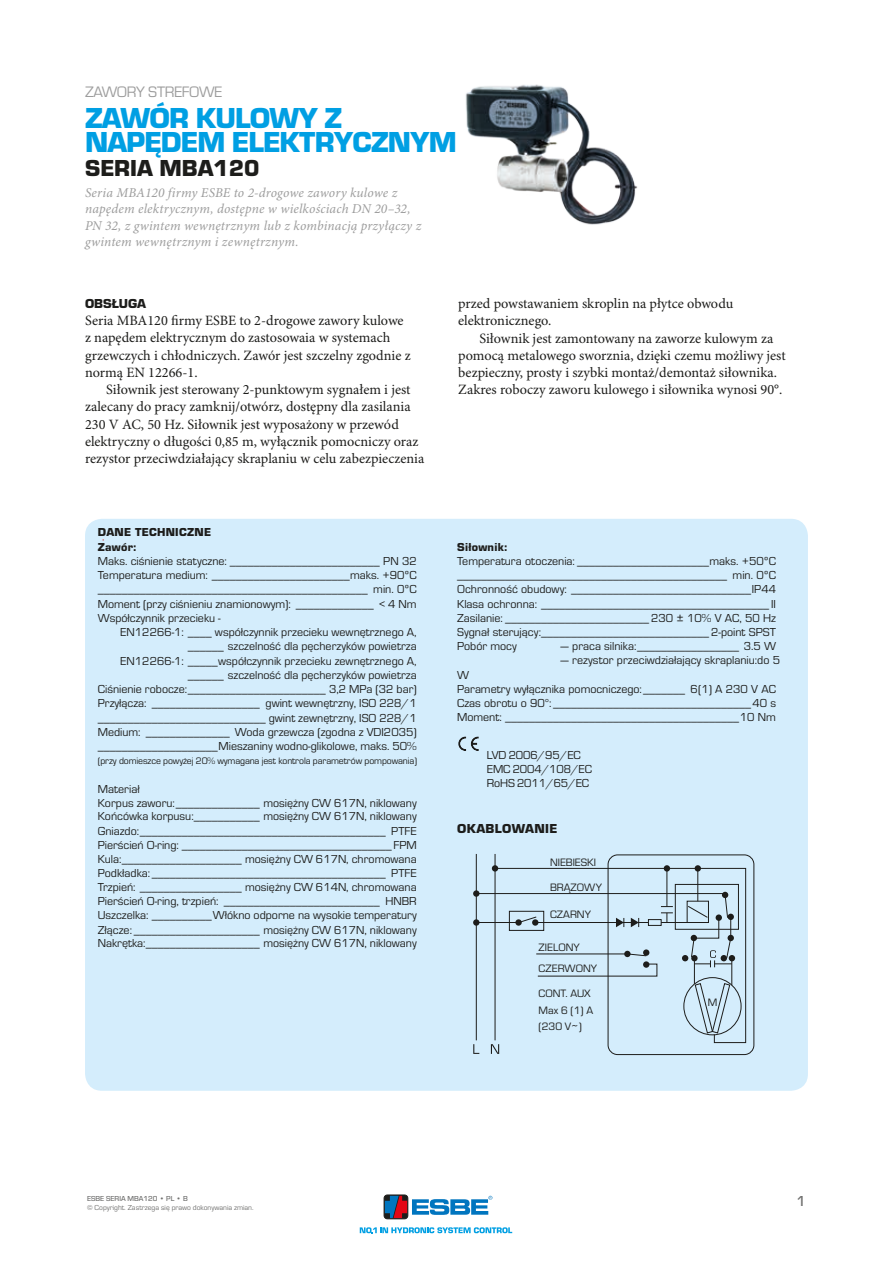
<style>
.page{position:relative;width:893px;height:1263px;background:#fff}
.page>*{position:absolute;margin:0;border:0;box-sizing:border-box;transform-origin:0 0}
.t1{font:700 30px/24px "ESBE Eurostile";letter-spacing:-.03em;color:#009fe3}
.t2{font:700 24px "ESBE Eurostile";color:#1d1d1b}
.t3{font:15.75px "ESBE Eurostile";letter-spacing:-.025em;color:#9d9d9d}
.t4{font:500 15px "ESBE Eurostile";color:#70706f}
.t5{font:14.25px/17.2px "Minion Pro";color:#1d1d1b}
.t6{font:italic 13.5px/16.5px "Minion Pro";letter-spacing:.01em;color:#9d9d9d}
.t7{font:700 13.5px "ESBE Eurostile";letter-spacing:.025em;color:#1d1d1b}
.t8{font:700 13.5px "ESBE Eurostile";color:#1d1d1b}
.t9{font:12px/14.2px "ESBE Eurostile";color:#1d1d1b}
.t10{font:700 12px/14.2px "ESBE Eurostile";letter-spacing:.025em;color:#1d1d1b}
.t11{font:12px "ESBE Eurostile";color:#cd171a}
.t12{font:11.1px/16.2px "ESBE Eurostile";color:#1d1d1b}
.t13{font:9.75px "ESBE Eurostile";letter-spacing:-.01em;color:#1d1d1b}
.t14{font:7.5px "ESBE Eurostile";color:#70706f}
.t15{font:500 7.5px "ESBE Eurostile";color:#70706f}
</style>
<div class="page">
<div style="left:85px;top:519px;width:723px;height:572px;background:#d4edfc;border-radius:17px"></div>
<img style="left:465px;top:84px;width:173px;height:141px">
<svg style="left:458px;top:736px;width:21px;height:15px"></svg>
<div style="left:608px;top:854px;width:146px;height:201px;border:1px solid #1d1d1b;border-radius:10px"></div>
<hr style="left:476px;top:854px;width:1px;height:186px;background:#1d1d1b">
<hr style="left:495px;top:854px;width:1px;height:186px;background:#1d1d1b">
<svg style="left:473px;top:865px;width:273px;height:189px"></svg>
<svg style="left:360px;top:1227px;width:152px;height:6px"></svg>
<div style="left:384px;top:1195px;width:24px;height:24px;border:1px solid #1d1d1b;border-radius:3px"></div>
<svg style="left:385px;top:1196px;width:107px;height:22px"></svg>
<h3 class="t3" style="left:85px;top:83px;width:139px">ZAWORY STREFOWE</h3>
<h1 class="t1" style="left:85px;top:107px;width:373px">ZAWÓR KULOWY Z<br>NAPĘDEM ELEKTRYCZNYM</h1>
<h2 class="t2" style="left:85px;top:155px;width:176px">SERIA MBA120</h2>
<p class="t6" style="left:85px;top:185px;width:338px">Seria MBA120 firmy ESBE to 2-drogowe zawory kulowe z napędem elektrycznym, dostępne w wielkościach DN 20–32, PN 32, z gwintem wewnętrznym lub z kombinacją przyłączy z gwintem wewnętrznym i zewnętrznym.</p>
<p class="t8" style="left:85px;top:296px;width:63px">OBSŁUGA</p>
<p class="t5" style="left:85px;top:312px;width:327px">Seria MBA120 firmy ESBE to 2-drogowe zawory kulowe z napędem elektrycznym do zastosowaia w systemach grzewczych i chłodniczych. Zawór jest szczelny zgodnie z normą EN 12266-1.</p>
<p class="t5" style="left:85px;top:381px;width:341px;text-indent:21px">Siłownik jest sterowany 2-punktowym sygnałem i jest zalecany do pracy zamknij/otwórz, dostępny dla zasilania 230 V AC, 50 Hz. Siłownik jest wyposażony w przewód elektryczny o długości 0,85 m, wyłącznik pomocniczy oraz rezystor przeciwdziałający skraplaniu w celu zabezpieczenia</p>
<p class="t10" style="left:98px;top:525px;width:115px">DANE TECHNICZNE<br>Zawór:</p>
<p class="t9" style="left:98px;top:554px;width:320px;text-align:justify">Maks. ciśnienie statyczne: _________________________ PN 32<br>Temperatura medium: _______________________maks. +90ºC _____________________________________________ min. 0ºC Moment (przy ciśnieniu znamionowym): _____________ &lt; 4 Nm Współczynnik przecieku -</p>
<p class="t9" style="left:98px;top:625px;width:320px;text-align:right">EN12266-1: ____ współczynnik przecieku wewnętrznego A, ______ szczelność dla pęcherzyków powietrza<br>EN12266-1: _____współczynnik przecieku zewnętrznego A, ______ szczelność dla pęcherzyków powietrza<br>Ciśnienie robocze:_______________________ 3,2 MPa (32 bar)<br>Przyłącza: __________________ gwint wewnętrzny, ISO 228/1 ____________________________ gwint zewnętrzny, ISO 228/1<br>Medium: ______________ Woda grzewcza (zgodna z VDI2035) ____________________Mieszaniny wodno-glikolowe, maks. 50%</p>
<p class="t13" style="left:98px;top:756px;width:321px">(przy domieszce powyżej 20% wymagana jest kontrola parametrów pompowania)</p>
<p class="t9" style="left:98px;top:782px;width:320px">Materiał<br>Korpus zaworu:______________ mosiężny CW 617N, niklowany Końcówka korpusu:___________ mosiężny CW 617N, niklowany Gniazdo:_________________________________________ PTFE Pierścień O-ring: ___________________________________ FPM Kula:____________________ mosiężny CW 617N, chromowana Podkładka:_______________________________________ PTFE Trzpień: _________________ mosiężny CW 614N, chromowana Pierścień O-ring, trzpień: __________________________ HNBR Uszczelka: __________Włókno odporne na wysokie temperatury Złącze: _____________________ mosiężny CW 617N, niklowany Nakrętka:___________________ mosiężny CW 617N, niklowany</p>
<p class="t11" style="left:102px;top:534px;width:4px">:</p>
<p class="t5" style="left:458px;top:295px;width:277px">przed powstawaniem skroplin na płytce obwodu elektronicznego.</p>
<p class="t5" style="left:458px;top:330px;width:329px;text-indent:21px">Siłownik jest zamontowany na zaworze kulowym za pomocą metalowego sworznia, dzięki czemu możliwy jest bezpieczny, prosty i szybki montaż/demontaż siłownika.<br>Zakres roboczy zaworu kulowego i siłownika wynosi 90°.</p>
<p class="t10" style="left:457px;top:540px;width:51px">Siłownik:</p>
<p class="t9" style="left:457px;top:554px;width:320px;text-align:justify">Temperatura otoczenia: ______________________maks. +50ºC _____________________________________________ min. 0ºC Ochronność obudowy: ______________________________IP44<br>Klasa ochronna: ______________________________________ II Zasilanie: ________________________ 230 ± 10% V AC, 50 Hz Sygnał sterujący:____________________________ 2-point SPST Pobór mocy</p>
<p class="t9" style="left:561px;top:639px;width:217px">— praca silnika:_________________ 3.5 W</p>
<p class="t9" style="left:561px;top:654px;width:221px">— rezystor przeciwdziałający skraplaniu:do 5</p>
<p class="t9" style="left:457px;top:668px;width:320px">W<br>Parametry wyłącznika pomocniczego:_______ 6(1) A 230 V AC Czas obrotu o 90°:_________________________________40 s Moment: _______________________________________10 Nm</p>
<p class="t9" style="left:487px;top:748px;width:107px">LVD 2006/95/EC<br>EMC 2004/108/EC<br>RoHS 2011/65/EC</p>
<p class="t7" style="left:457px;top:821px;width:102px">OKABLOWANIE</p>
<p class="t12" style="left:550px;top:854px;width:48px">NIEBIESKI</p>
<p class="t12" style="left:550px;top:879px;width:54px">BRĄZOWY</p>
<p class="t12" style="left:550px;top:906px;width:42px">CZARNY</p>
<p class="t12" style="left:539px;top:937px;width:60px;line-height:21.5px">ZIELONY<br>CZERWONY</p>
<p class="t12" style="left:539px;top:986px;width:56px">CONT. AUX<br>Max 6 (1) A (230 V~)</p>
<p class="t12" style="left:708px;top:994px;width:11px">M</p>
<p class="t15" style="left:87px;top:1194px;width:102px">ESBE SERIA MBA120 • PL • B</p>
<p class="t14" style="left:87px;top:1203px;width:168px">© Copyright. Zastrzega się prawo dokonywania zmian.</p>
<p class="t4" style="left:796px;top:1193px;width:11px">1</p>
</div>
